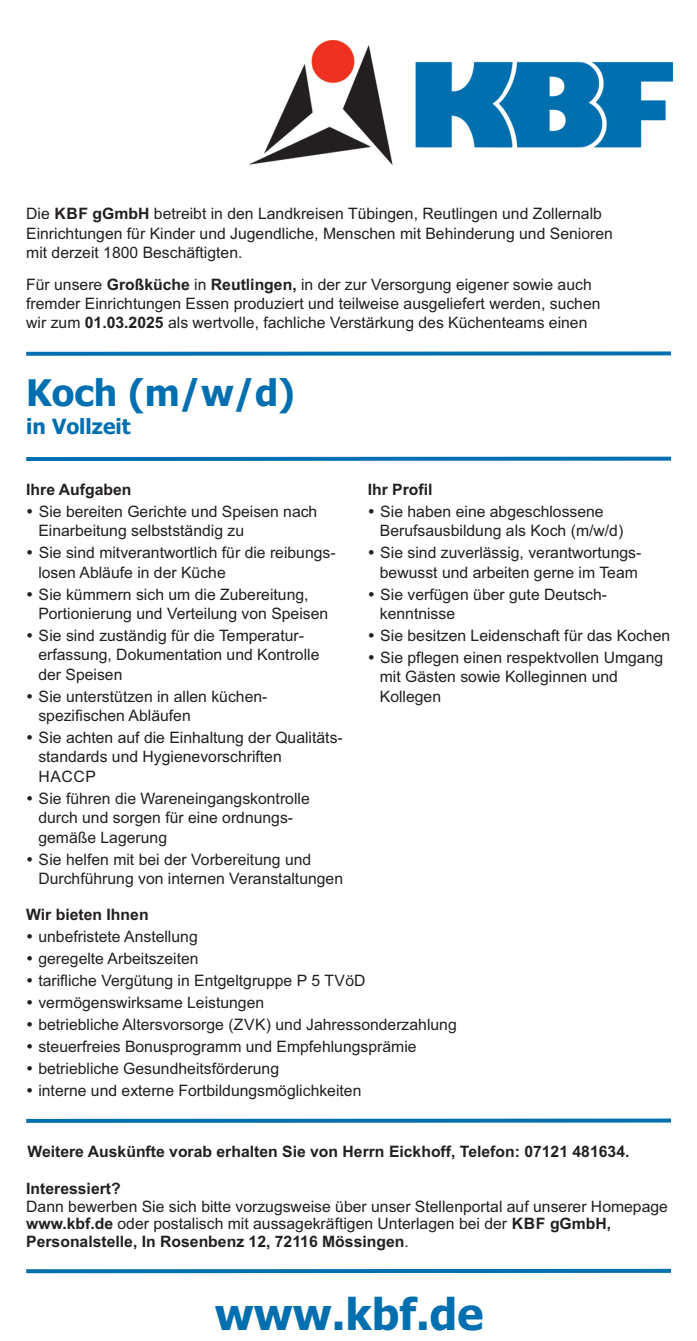
<style>
.page{position:relative;width:697px;height:1341px;background:#fff}
.page>*{position:absolute;margin:0;border:0;box-sizing:border-box;transform-origin:0 0}
.t1{font:700 43.75px "Tahoma";color:#006faf}
.t2{font:700 36.75px "Tahoma";color:#006faf}
.t3{font:700 21px "Tahoma";color:#006faf}
.t4{font:15.75px/19.4px "Arial";color:#231f20}
.t5{font:700 15.75px "Arial";color:#231f20}
.s1{font-weight:700}
</style>
<div class="page">
<div style="left:26px;top:351px;width:645px;height:5px;background:#006faf"></div>
<svg style="left:26px;top:457px;width:645px;height:4px;background:#0b75b2"></svg>
<div style="left:26px;top:1118px;width:645px;height:5px;background:#006faf"></div>
<img style="left:249px;top:40px;width:424px;height:124px">
<svg style="left:26px;top:1269px;width:645px;height:4px;background:#0772b1"></svg>
<p class="t4" style="left:26px;top:205px;width:588px">Die <span class="s1">KBF gGmbH</span> betreibt in den Landkreisen Tübingen, Reutlingen und Zollernalb<br>Einrichtungen für Kinder und Jugendliche, Menschen mit Behinderung und Senioren mit derzeit 1800 Beschäftigten.</p>
<p class="t4" style="left:26px;top:276px;width:576px">Für unsere <span class="s1">Großküche</span> in <span class="s1">Reutlingen,</span> in der zur Versorgung eigener sowie auch fremder Einrichtungen Essen produziert und teilweise ausgeliefert werden, suchen wir zum <span class="s1">01.03.2025</span> als wertvolle, fachliche Verstärkung des Küchenteams einen</p>
<h2 class="t2" style="left:26px;top:377px;width:270px">Koch (m/w/d)</h2>
<h3 class="t3" style="left:26px;top:418px;width:106px">in Vollzeit</h3>
<p class="t5" style="left:26px;top:483px;width:107px">Ihre Aufgaben</p>
<p class="t4" style="left:38px;top:503px;width:280px;text-indent:-12px">• Sie bereiten Gerichte und Speisen nach<br>Einarbeitung selbstständig zu</p>
<p class="t4" style="left:38px;top:545px;width:299px;text-indent:-12px">• Sie sind mitverantwortlich für die reibungs&shy;losen Abläufe in der Küche</p>
<p class="t4" style="left:38px;top:586px;width:291px;text-indent:-12px">• Sie kümmern sich um die Zubereitung,<br>Portionierung und Verteilung von Speisen</p>
<p class="t4" style="left:38px;top:627px;width:283px;text-indent:-12px">• Sie sind zuständig für die Temperatur&shy;erfassung, Dokumentation und Kontrolle der Speisen</p>
<p class="t4" style="left:38px;top:688px;width:231px;text-indent:-12px">• Sie unterstützen in allen küchen&shy;spezifischen Abläufen</p>
<p class="t4" style="left:38px;top:729px;width:306px;text-indent:-12px">• Sie achten auf die Einhaltung der Qualitäts&shy;standards und Hygienevorschriften<br>HACCP</p>
<p class="t4" style="left:38px;top:790px;width:273px;text-indent:-12px">• Sie führen die Wareneingangskontrolle durch und sorgen für eine ordnungs&shy;gemäße Lagerung</p>
<p class="t4" style="left:38px;top:851px;width:306px;text-indent:-12px">• Sie helfen mit bei der Vorbereitung und<br>Durchführung von internen Veranstaltungen</p>
<p class="t5" style="left:368px;top:483px;width:66px">Ihr Profil</p>
<p class="t4" style="left:380px;top:503px;width:245px;text-indent:-12px">• Sie haben eine abgeschlossene<br>Berufsausbildung als Koch (m/w/d)</p>
<p class="t4" style="left:368px;top:545px;width:275px;text-align:center">• Sie sind zuverlässig, verantwortungs&shy;bewusst und arbeiten gerne im Team</p>
<p class="t4" style="left:380px;top:586px;width:229px;text-indent:-12px">• Sie verfügen über gute Deutsch&shy;kenntnisse</p>
<p class="t4" style="left:368px;top:627px;width:304px">• Sie besitzen Leidenschaft für das Kochen</p>
<p class="t4" style="left:380px;top:649px;width:285px;text-indent:-12px">• Sie pflegen einen respektvollen Umgang mit Gästen sowie Kolleginnen und<br>Kollegen</p>
<p class="t5" style="left:26px;top:909px;width:124px">Wir bieten Ihnen</p>
<p class="t4" style="left:26px;top:928px;width:173px">• unbefristete Anstellung</p>
<p class="t4" style="left:26px;top:950px;width:174px">• geregelte Arbeitszeiten</p>
<p class="t4" style="left:26px;top:972px;width:341px">• tarifliche Vergütung in Entgeltgruppe P 5 TVöD</p>
<p class="t4" style="left:26px;top:994px;width:239px">• vermögenswirksame Leistungen</p>
<p class="t4" style="left:26px;top:1016px;width:432px">• betriebliche Altersvorsorge (ZVK) und Jahressonderzahlung</p>
<p class="t4" style="left:26px;top:1038px;width:392px">• steuerfreies Bonusprogramm und Empfehlungsprämie</p>
<p class="t4" style="left:26px;top:1060px;width:254px">• betriebliche Gesundheitsförderung</p>
<p class="t4" style="left:26px;top:1082px;width:337px">• interne und externe Fortbildungsmöglichkeiten</p>
<p class="t5" style="left:27px;top:1146px;width:603px">Weitere Auskünfte vorab erhalten Sie von Herrn Eickhoff, Telefon: 07121 481634.</p>
<p class="t5" style="left:26px;top:1182px;width:96px">Interessiert?</p>
<p class="t4" style="left:26px;top:1199px;width:643px;line-height:17.7px">Dann bewerben Sie sich bitte vorzugsweise über unser Stellenportal auf unserer Homepage <span class="s1">www.kbf.de</span> oder postalisch mit aussagekräftigen Unterlagen bei der <span class="s1">KBF gGmbH,<br>Personalstelle, In Rosenbenz 12, 72116 Mössingen</span>.</p>
<h1 class="t1" style="left:215px;top:1296px;width:270px">www.kbf.de</h1>
</div>
